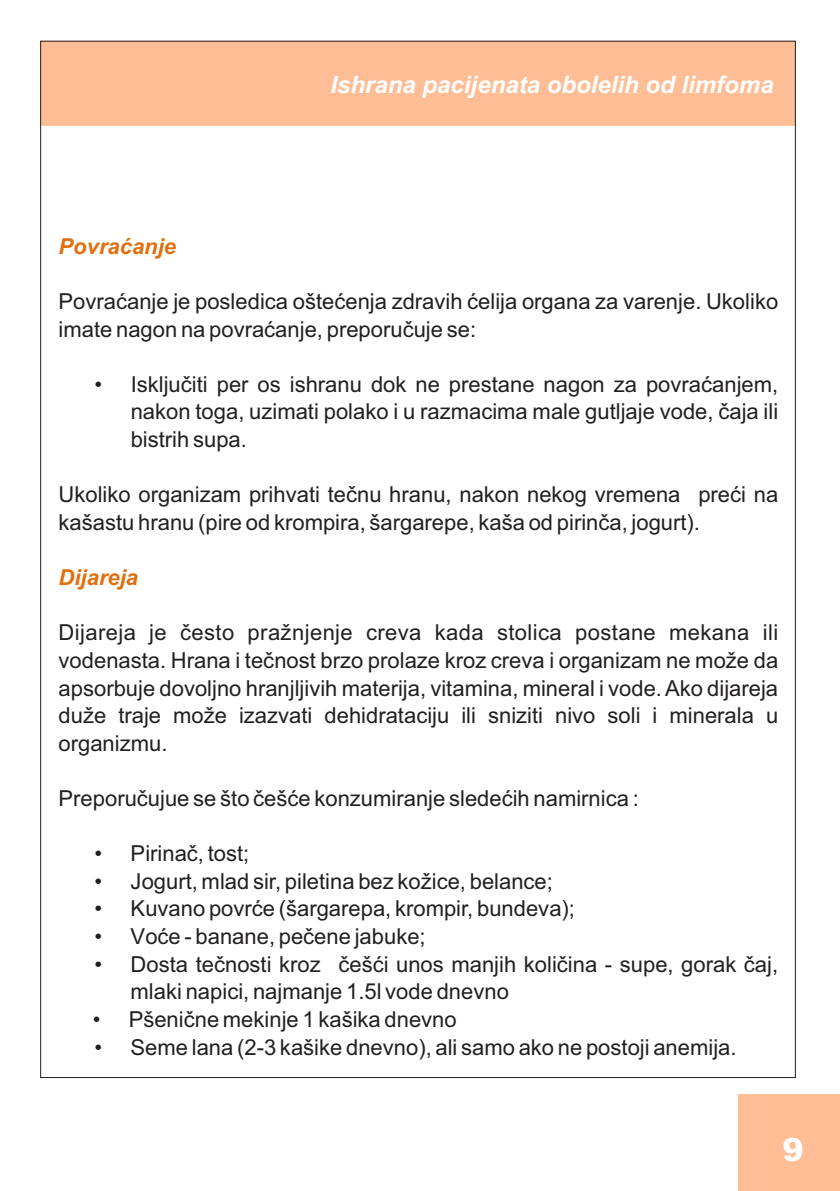
<style>
.page{position:relative;width:840px;height:1191px;background:#fff}
.page>*{position:absolute;margin:0;border:0;box-sizing:border-box;transform-origin:0 0}
.t1{font:900 32px "Arial";color:#fff}
.t2{font:italic 700 24px "Arial";color:#fff}
.t3{font:22px/27.6px "Arial";color:#231f20}
.t4{font:italic 700 22px "Arial";color:#e26f0d}
</style>
<div class="page">
<div style="left:40px;top:40px;width:756px;height:86px;background:#ffbd95"></div>
<div style="left:738px;top:1094px;width:101px;height:97px;background:#ffbd95"></div>
<p class="t2" style="left:330px;top:75px;width:444px">Ishrana pacijenata obolelih od limfoma</p>
<p class="t4" style="left:59px;top:238px;width:119px">Povraćanje</p>
<p class="t3" style="left:59px;top:289px;width:720px">Povraćanje je posledica oštećenja zdravih ćelija organa za varenje. Ukoliko imate nagon na povraćanje, preporučuje se:</p>
<p class="t3" style="left:131px;top:372px;width:648px;text-align:justify;text-indent:-36px">• Isključiti per os ishranu dok ne prestane nagon za povraćanjem, nakon toga, uzimati polako i u razmacima male gutljaje vode, čaja ili bistrih supa.</p>
<p class="t3" style="left:59px;top:483px;width:720px">Ukoliko organizam prihvati tečnu hranu, nakon nekog vremena preći na kašastu hranu (pire od krompira, šargarepe, kaša od pirinča, jogurt).</p>
<p class="t4" style="left:59px;top:569px;width:81px">Dijareja</p>
<p class="t3" style="left:59px;top:621px;width:720px;text-align:justify">Dijareja je često pražnjenje creva kada stolica postane mekana ili vodenasta. Hrana i tečnost brzo prolaze kroz creva i organizam ne može da apsorbuje dovoljno hranjljivih materija, vitamina, mineral i vode. Ako dijareja duže traje može izazvati dehidrataciju ili sniziti nivo soli i minerala u organizmu.</p>
<p class="t3" style="left:59px;top:786px;width:581px">Preporučujue se što češće konzumiranje sledećih namirnica :</p>
<p class="t3" style="left:95px;top:841px;width:156px">• Pirinač, tost;</p>
<p class="t3" style="left:95px;top:869px;width:459px">• Jogurt, mlad sir, piletina bez kožice, belance;</p>
<p class="t3" style="left:95px;top:897px;width:481px">• Kuvano povrće (šargarepa, krompir, bundeva);</p>
<p class="t3" style="left:95px;top:924px;width:332px">• Voće - banane, pečene jabuke;</p>
<p class="t3" style="left:130px;top:952px;width:648px;text-indent:-36px">• Dosta tečnosti kroz češći unos manjih količina - supe, gorak čaj, mlaki napici, najmanje 1.5l vode dnevno</p>
<p class="t3" style="left:93px;top:1007px;width:365px">• Pšenične mekinje 1 kašika dnevno</p>
<p class="t3" style="left:94px;top:1035px;width:643px">• Seme lana (2-3 kašike dnevno), ali samo ako ne postoji anemija.</p>
<h1 class="t1" style="left:767px;top:1134px;width:37px">79</h1>
</div>
